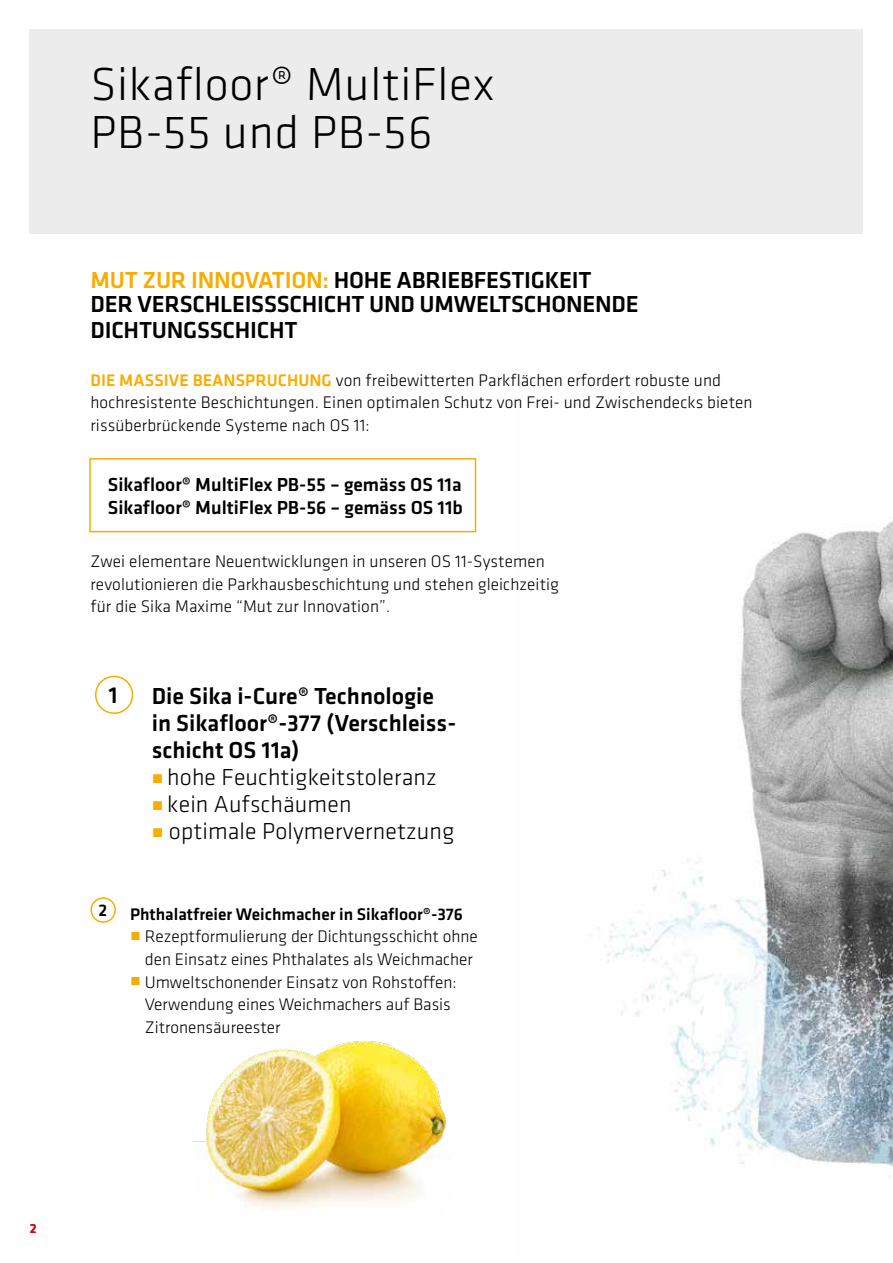
<style>
.page{position:relative;width:893px;height:1263px;background:#fff}
.page>*{position:absolute;margin:0;border:0;box-sizing:border-box;transform-origin:0 0}
.t1{font:300 48px/48px "Klavika";letter-spacing:.015em;color:#000}
.t2{font:500 24px/24.8px "Klavika";letter-spacing:-.01em;color:#000}
.t3{font:300 24px "Klavika";letter-spacing:.005em;color:#000}
.t4{font:500 19.5px/22.6px "Klavika";color:#000}
.t5{font:300 17.4px/22.6px "Klavika";letter-spacing:.005em;color:#000}
.t6{font:500 17.4px "Klavika";color:#000}
.t7{font:500 13.5px "Klavika";color:#e3000f}
.s1{color:#f8ac00}
.s2{font-weight:500;color:#f8ac00}
.s3{font-weight:500;font-size:18px;color:#f8ac00}
.s4{font-weight:500;font-size:16.5px;color:#f8ac00}
</style>
<div class="page">
<img style="left:599px;top:521px;width:294px;height:645px">
<div style="left:30px;top:30px;width:833px;height:204px;background:#ececed"></div>
<img style="left:193px;top:1040px;width:254px;height:170px">
<div style="left:89px;top:458px;width:387px;height:74px;border:2px solid #f8ac00"></div>
<div style="left:95px;top:676px;width:38px;height:38px;border:2px solid #f8ac00;border-radius:50%"></div>
<div style="left:90px;top:897px;width:26px;height:26px;border:2px solid #f8ac00;border-radius:50%"></div>
<h1 class="t1" style="left:90px;top:59px;width:405px">Sikafloor® MultiFlex<br>PB-55 und PB-56</h1>
<h2 class="t2" style="left:90px;top:267px;width:550px"><span class="s1">MUT ZUR INNOVATION:</span> HOHE ABRIEBFESTIGKEIT<br>DER VERSCHLEISSSCHICHT UND UMWELTSCHONENDE<br>DICHTUNGSSCHICHT</h2>
<p class="t5" style="left:90px;top:368px;width:664px"><span class="s2">DIE MASSIVE BEANSPRUCHUNG</span> von freibewitterten Parkflächen erfordert robuste und hochresistente Beschichtungen. Einen optimalen Schutz von Frei- und Zwischendecks bieten rissüberbrückende Systeme nach OS 11:</p>
<p class="t4" style="left:108px;top:473px;width:356px">Sikafloor® MultiFlex PB-55 – gemäss OS 11a<br>Sikafloor® MultiFlex PB-56 – gemäss OS 11b</p>
<p class="t5" style="left:90px;top:550px;width:470px">Zwei elementare Neuentwicklungen in unseren OS 11-Systemen revolutionieren die Parkhausbeschichtung und stehen gleichzeitig für die Sika Maxime “Mut zur Innovation”.</p>
<h2 class="t2" style="left:109px;top:682px;width:11px">1</h2>
<h2 class="t2" style="left:152px;top:682px;width:306px;line-height:27px">Die Sika i-Cure® Technologie in Sikafloor®-377 (Verschleiss&shy;schicht OS 11a)</h2>
<h2 class="t3" style="left:152px;top:763px;width:286px"><span class="s3">•</span> hohe Feuchtigkeitstoleranz</h2>
<h2 class="t3" style="left:152px;top:790px;width:201px"><span class="s3">•</span> kein Aufschäumen</h2>
<h2 class="t3" style="left:152px;top:817px;width:304px"><span class="s3">•</span> optimale Polymervernetzung</h2>
<p class="t6" style="left:99px;top:898px;width:10px">2</p>
<p class="t6" style="left:130px;top:902px;width:334px">Phthalatfreier Weichmacher in Sikafloor®-376</p>
<p class="t5" style="left:130px;top:925px;width:349px;text-align:center"><span class="s4">•</span> Rezeptformulierung der Dichtungsschicht ohne den Einsatz eines Phthalates als Weichmacher</p>
<p class="t5" style="left:145px;top:970px;width:313px;text-indent:-15px"><span class="s4">•</span> Umweltschonender Einsatz von Rohstoffen:<br>Verwendung eines Weichmachers auf Basis<br>Zitronensäureester</p>
<p class="t7" style="left:30px;top:1219px;width:8px">2</p>
</div>
